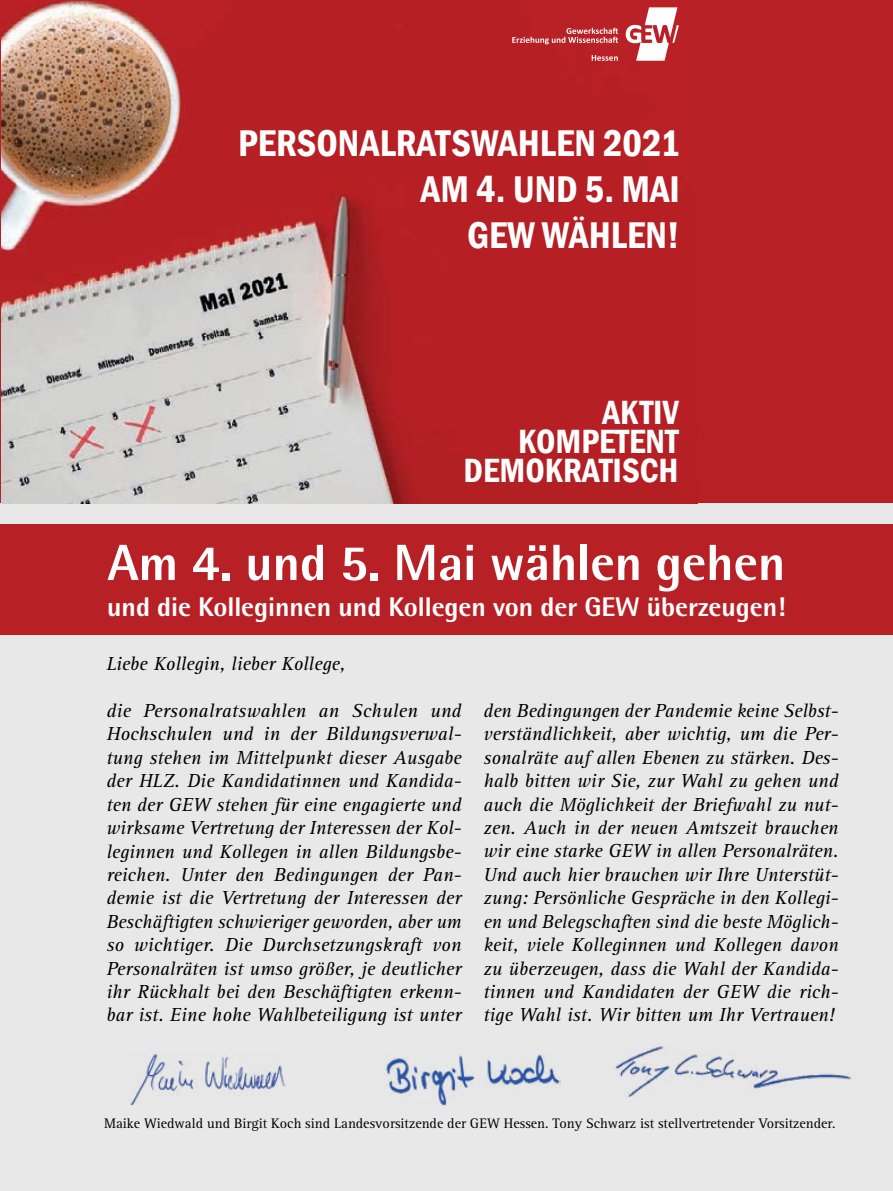
<style>
.page{position:relative;width:893px;height:1191px;background:#fff}
.page>*{position:absolute;margin:0;border:0;box-sizing:border-box;transform-origin:0 0}
.t1{font:800 51px "Rotis Semi Sans Std";letter-spacing:-.005em;color:#fff}
.t2{font:600 condensed 38.25px/45.9px "Franklin Gothic";color:#fff;text-align:right}
.t3{font:600 condensed 34.65px/29.1px "Franklin Gothic";color:#fff;text-align:right}
.t4{font:800 27px "Rotis Semi Sans Std";letter-spacing:-.005em;color:#fff}
.t5{font:italic 19.5px/23.4px "Rotis Serif Std";color:#000;text-align:justify}
.t6{font:14.25px "Rotis Serif Std";color:#000}
</style>
<div class="page">
<div style="left:0;top:0;width:893px;height:503px;background:#b72025"></div>
<div style="left:0;top:503px;width:893px;height:688px;background:#e8e8e8"></div>
<div style="left:0;top:524px;width:893px;height:111px;background:#b72025"></div>
<img style="left:1px;top:0;width:625px;height:503px">
<svg style="left:626px;top:7px;width:53px;height:54px"></svg>
<svg style="left:512px;top:28px;width:106px;height:16px"></svg>
<svg style="left:592px;top:55px;width:26px;height:6px"></svg>
<img style="left:131px;top:1054px;width:154px;height:50px">
<img style="left:384px;top:1053px;width:176px;height:52px">
<img style="left:615px;top:1046px;width:237px;height:51px">
<h2 class="t2" style="left:238px;top:120px;width:443px">PERSONALRATSWAHLEN 2021<br>AM 4. UND 5. MAI<br>GEW WÄHLEN!</h2>
<h3 class="t3" style="left:464px;top:397px;width:217px">AKTIV<br>KOMPETENT<br>DEMOKRATISCH</h3>
<h1 class="t1" style="left:107px;top:530px;width:679px">Am 4. und 5. Mai wählen gehen</h1>
<h3 class="t4" style="left:107px;top:590px;width:680px">und die Kolleginnen und Kollegen von der GEW überzeugen!</h3>
<p class="t5" style="left:106px;top:652px;width:240px">Liebe Kollegin, lieber Kollege,</p>
<p class="t5" style="left:106px;top:699px;width:357px">die Personalratswahlen an Schulen und Hochschulen und in der Bildungsverwal&shy;tung stehen im Mittelpunkt dieser Ausgabe der HLZ. Die Kandidatinnen und Kandida&shy;ten der GEW stehen für eine engagierte und wirksame Vertretung der Interessen der Kol&shy;leginnen und Kollegen in allen Bildungsbe&shy;reichen. Unter den Bedingungen der Pan&shy;demie ist die Vertretung der Interessen der Beschäftigten schwieriger geworden, aber um so wichtiger. Die Durchsetzungskraft von Personalräten ist umso größer, je deutlicher ihr Rückhalt bei den Beschäftigten erkenn&shy;bar ist. Eine hohe Wahlbeteiligung ist unter</p>
<p class="t5" style="left:483px;top:699px;width:357px">den Bedingungen der Pandemie keine Selbst&shy;verständlichkeit, aber wichtig, um die Per&shy;sonalräte auf allen Ebenen zu stärken. Des&shy;halb bitten wir Sie, zur Wahl zu gehen und auch die Möglichkeit der Briefwahl zu nut&shy;zen. Auch in der neuen Amtszeit brauchen wir eine starke GEW in allen Personalräten.<br>Und auch hier brauchen wir Ihre Unterstüt&shy;zung: Persönliche Gespräche in den Kollegi&shy;en und Belegschaften sind die beste Möglich&shy;keit, viele Kolleginnen und Kollegen davon zu überzeugen, dass die Wahl der Kandida&shy;tinnen und Kandidaten der GEW die rich&shy;tige Wahl ist. Wir bitten um Ihr Vertrauen!</p>
<p class="t6" style="left:104px;top:1115px;width:733px">Maike Wiedwald und Birgit Koch sind Landesvorsitzende der GEW Hessen. Tony Schwarz ist stellvertretender Vorsitzender.</p>
</div>
